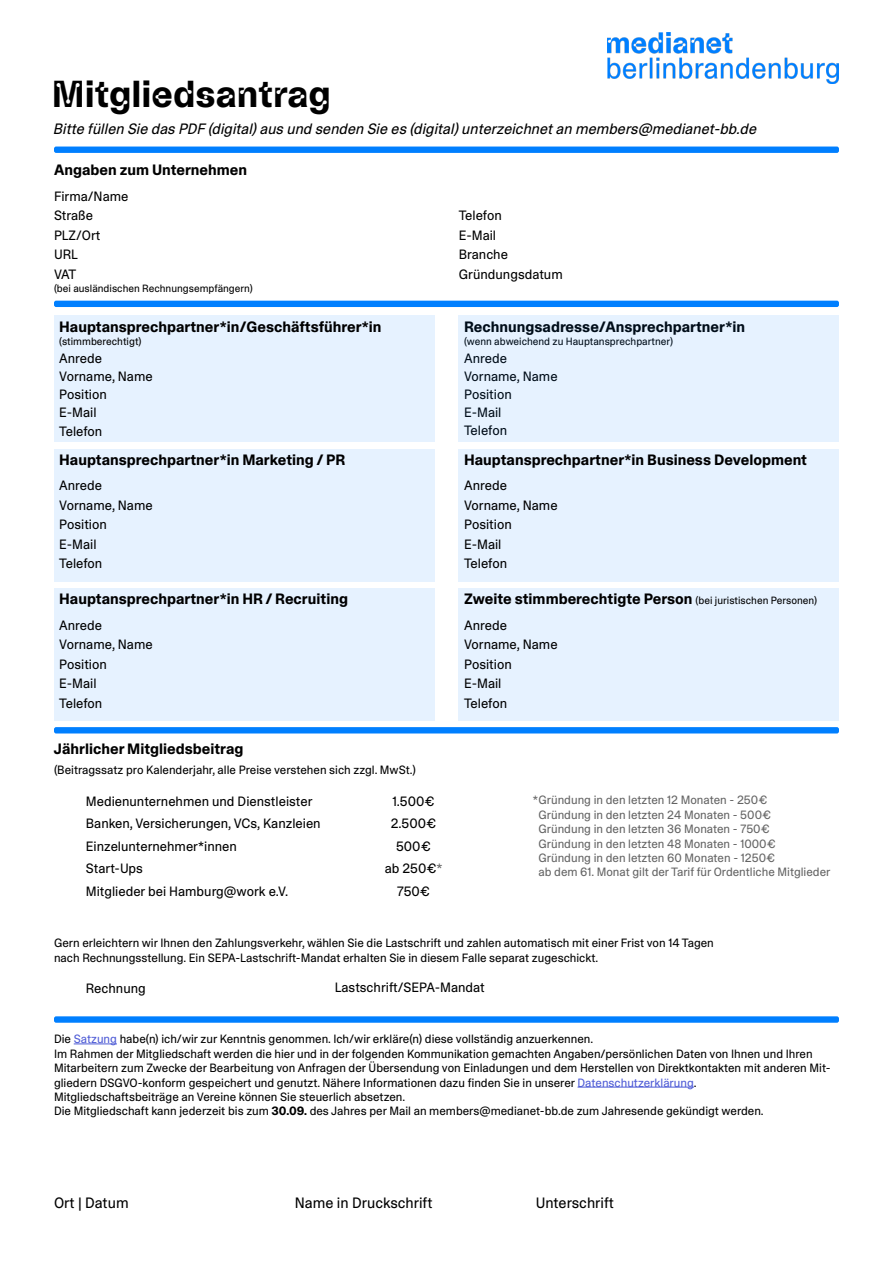
<style>
.page{position:relative;width:893px;height:1263px;background:#fff}
.page>*{position:absolute;margin:0;border:0;box-sizing:border-box;transform-origin:0 0}
.t1{font:700 37.5px "ABC Camera";color:#000}
.t2{font:700 15px "ABC Camera Plain";color:#000}
.t3{font:italic 15px "ABC Camera Plain";color:#000}
.t4{font:15px "ABC Camera Plain";color:#000}
.t5{font:13.5px/19.5px "ABC Camera Plain";color:#000}
.t6{font:12px/14.4px "ABC Camera Plain";color:#000}
.t7{font:12px/14.4px "ABC Camera Plain";color:#646464}
.t8{font:10.5px "ABC Camera Plain";color:#000}
.s1{font-weight:400;font-size:10.5px}
.s2{color:#646464}
.s3{color:#4f5cd6}
.s4{font-weight:700}
</style>
<div class="page">
<div style="left:459px;top:588px;width:380px;height:133px;background:#e6f2ff"></div>
<div style="left:459px;top:449px;width:380px;height:133px;background:#e6f2ff"></div>
<div style="left:54px;top:588px;width:380px;height:133px;background:#e6f2ff"></div>
<div style="left:54px;top:449px;width:380px;height:133px;background:#e6f2ff"></div>
<div style="left:54px;top:316px;width:380px;height:126px;background:#e6f2ff"></div>
<img style="left:607px;top:33px;width:232px;height:51px">
<hr style="left:74px;top:1044px;width:43px;height:1px;background:#4f5cd6">
<hr style="left:577px;top:1087px;width:117px;height:1px;background:#4f5cd6">
<div style="left:54px;top:147px;width:785px;height:6px;background:#007fff;border-radius:2px"></div>
<div style="left:54px;top:1016px;width:785px;height:7px;background:#007fff;border-radius:2px"></div>
<div style="left:54px;top:727px;width:785px;height:6px;background:#007fff;border-radius:2px"></div>
<div style="left:54px;top:301px;width:785px;height:6px;background:#007fff;border-radius:2px"></div>
<div style="left:459px;top:316px;width:380px;height:126px;background:#e6f2ff"></div>
<h1 class="t1" style="left:52px;top:70px;width:281px">Mitgliedsantrag</h1>
<p class="t3" style="left:53px;top:120px;width:708px">Bitte füllen Sie das PDF (digital)aus und senden Sie es (digital)unterzeichnetan members@medianet-bb.de</p>
<p class="t2" style="left:54px;top:161px;width:195px">Angaben zum Unternehmen</p>
<p class="t5" style="left:54px;top:186px;width:76px">Firma/Name<br>Straße<br>PLZ/Ort<br>URL<br>VAT</p>
<p class="t8" style="left:54px;top:282px;width:200px">(bei ausländischen Rechnungsempfängern)</p>
<p class="t2" style="left:59px;top:317px;width:324px">Hauptansprechpartner*in/Geschäftsführer*in</p>
<p class="t8" style="left:59px;top:335px;width:84px">(stimmberechtigt)</p>
<p class="t5" style="left:59px;top:349px;width:95px;line-height:18px">Anrede<br>Vorname, Name<br>Position<br>E-Mail</p>
<p class="t5" style="left:59px;top:421px;width:44px">Telefon</p>
<p class="t2" style="left:59px;top:450px;width:287px">Hauptansprechpartner*in Marketing / PR</p>
<p class="t5" style="left:59px;top:476px;width:95px">Anrede<br>Vorname, Name<br>Position<br>E-Mail<br>Telefon</p>
<p class="t2" style="left:59px;top:590px;width:290px">Hauptansprechpartner*in HR / Recruiting</p>
<p class="t5" style="left:59px;top:615px;width:95px">Anrede<br>Vorname, Name<br>Position<br>E-Mail<br>Telefon</p>
<p class="t5" style="left:459px;top:205px;width:105px">Telefon<br>E-Mail<br>Branche<br>Gründungsdatum</p>
<p class="t2" style="left:464px;top:317px;width:282px">Rechnungsadresse/Ansprechpartner*in</p>
<p class="t8" style="left:464px;top:335px;width:210px">(wenn abweichend zu Hauptansprechpartner)</p>
<p class="t5" style="left:464px;top:349px;width:95px;line-height:18px">Anrede<br>Vorname, Name<br>Position<br>E-Mail<br>Telefon</p>
<p class="t2" style="left:464px;top:450px;width:344px">Hauptansprechpartner*in Business Development</p>
<p class="t5" style="left:464px;top:476px;width:95px">Anrede<br>Vorname, Name<br>Position<br>E-Mail<br>Telefon</p>
<p class="t2" style="left:464px;top:590px;width:354px">Zweite stimmberechtigte Person <span class="s1">(bei juristischen Personen)</span></p>
<p class="t5" style="left:464px;top:615px;width:95px">Anrede<br>Vorname, Name<br>Position<br>E-Mail<br>Telefon</p>
<p class="t2" style="left:54px;top:740px;width:191px">Jährlicher Mitgliedsbeitrag</p>
<p class="t6" style="left:54px;top:762px;width:363px">(Beitragssatz pro Kalenderjahr, alle Preise verstehen sich zzgl. MwSt.)</p>
<p class="t5" style="left:385px;top:790px;width:59px;line-height:22.5px;text-align:center">1.500€<br>2.500€<br>500€<br>ab 250€<span class="s2">*<br></span>750€</p>
<p class="t5" style="left:86px;top:790px;width:236px;line-height:22.5px">Medienunternehmen und Dienstleister<br>Banken, Versicherungen, VCs, Kanzleien<br>Einzelunternehmer*innen<br>Start-Ups<br>Mitglieder bei Hamburg@work e.V.</p>
<p class="t7" style="left:538px;top:793px;width:293px;text-indent:-6px">*Gründung in den letzten 12 Monaten - 250€<br>Gründung in den letzten 24 Monaten - 500€<br>Gründung in den letzten 36 Monaten - 750€<br>Gründung in den letzten 48 Monaten - 1000€ Gründung in den letzten 60 Monaten - 1250€<br>ab dem 61. Monat gilt der Tarif für Ordentliche Mitglieder</p>
<p class="t6" style="left:54px;top:936px;width:661px">Gern erleichtern wir Ihnen den Zahlungsverkehr, wählen Sie die Lastschrift und zahlen automatisch mit einer Frist von 14 Tagen nach Rechnungsstellung. Ein SEPA-Lastschrift-Mandat erhalten Sie in diesem Falle separat zugeschickt.</p>
<p class="t5" style="left:86px;top:978px;width:61px">Rechnung</p>
<p class="t5" style="left:335px;top:978px;width:152px">Lastschrift/SEPA-Mandat</p>
<p class="t6" style="left:54px;top:1032px;width:778px">Die <span class="s3">Satzung</span> habe(n) ich/wir zur Kenntnis genommen. Ich/wir erkläre(n) diese vollständig anzuerkennen.<br>Im Rahmen der Mitgliedschaft werden die hier und in der folgenden Kommunikation gemachten Angaben/persönlichen Daten von Ihnen und Ihren Mitarbeitern zum Zwecke der Bearbeitung von Anfragen der Übersendung von Einladungen und dem Herstellen von Direktkontakten mit anderen Mit&shy;gliedern DSGVO-konform gespeichert und genutzt. Nähere Informationen dazu finden Sie in unserer <span class="s3">Datenschutzerklärung</span>.<br>Mitgliedschaftsbeiträge an Vereine können Sie steuerlich absetzen.<br>Die Mitgliedschaft kann jederzeit bis zum <span class="s4">30.09.</span> des Jahres per Mail an members@medianet-bb.de zum Jahresende gekündigt werden.</p>
<p class="t4" style="left:54px;top:1194px;width:76px">Ort | Datum</p>
<p class="t4" style="left:295px;top:1194px;width:139px">Name in Druckschrift</p>
<p class="t4" style="left:536px;top:1194px;width:80px">Unterschrift</p>
</div>
